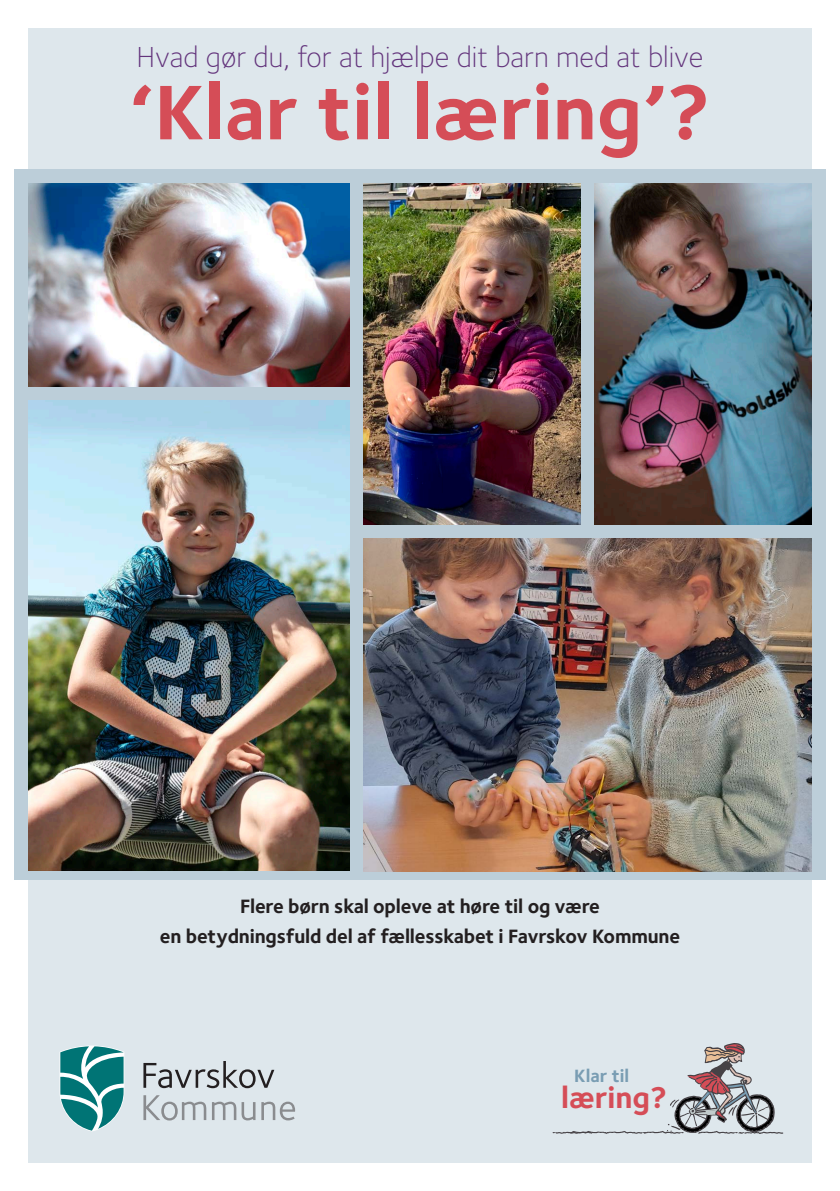
<style>
.page{position:relative;width:840px;height:1191px;background:#fff}
.page>*{position:absolute;margin:0;border:0;box-sizing:border-box;transform-origin:0 0}
.t1{font:700 80px "Foundry Sterling";color:#d54d57}
.t2{font:700 31px "Foundry Sterling";color:#d54d57}
.t3{font:300 30px "Foundry Sterling";color:#63347c}
.t4{font:700 20px "Foundry Sterling";letter-spacing:-.01em;color:#231f20}
.t5{font:700 18.4px "Foundry Sterling";color:#799db3}
</style>
<div class="page">
<div style="left:28px;top:28px;width:783px;height:1134px;background:#dee7ec"></div>
<div style="left:14px;top:169px;width:811px;height:710px;background:#bcced9"></div>
<img style="left:28px;top:401px;width:321px;height:469px">
<svg style="left:552px;top:1043px;width:230px;height:91px"></svg>
<svg style="left:143px;top:1061px;width:131px;height:27px"></svg>
<svg style="left:143px;top:1095px;width:63px;height:25px"></svg>
<svg style="left:212px;top:1101px;width:43px;height:19px"></svg>
<svg style="left:261px;top:1101px;width:34px;height:19px"></svg>
<svg style="left:59px;top:1045px;width:66px;height:87px"></svg>
<img style="left:28px;top:184px;width:321px;height:203px">
<img style="left:363px;top:184px;width:217px;height:340px">
<img style="left:363px;top:539px;width:448px;height:332px">
<img style="left:594px;top:184px;width:217px;height:340px">
<p class="t3" style="left:136px;top:39px;width:568px">Hvad gør du, for at hjælpe dit barn med at blive</p>
<p class="t1" style="left:130px;top:65px;width:580px">‘Klar til læring’?</p>
<p class="t4" style="left:240px;top:894px;width:361px">Flere børn skal opleve at høre til og være</p>
<p class="t4" style="left:160px;top:924px;width:521px">en betydningsfuld del af fællesskabet i Favrskov Kommune</p>
<p class="t5" style="left:574px;top:1064px;width:56px">Klar til</p>
<p class="t2" style="left:561px;top:1078px;width:107px">læring?</p>
</div>
